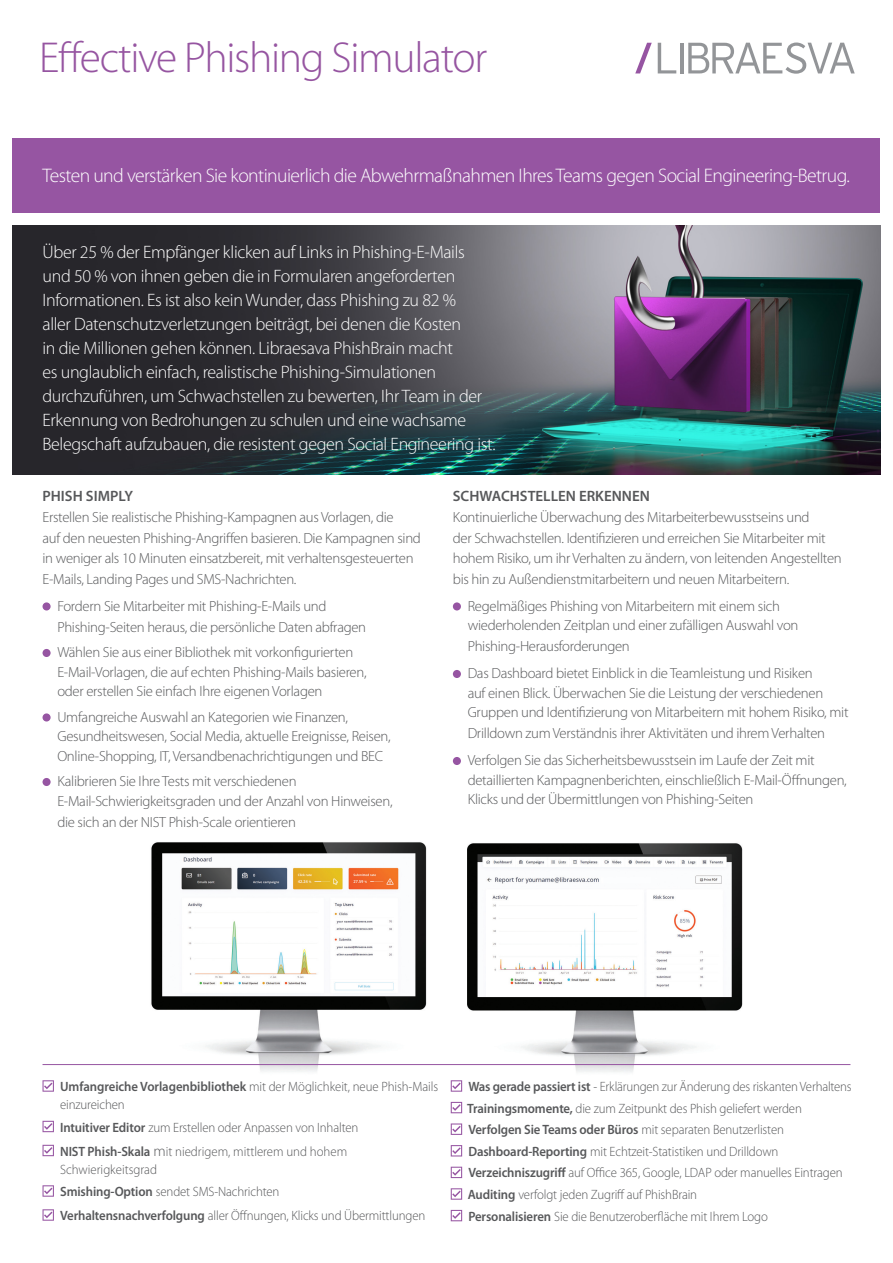
<style>
.page{position:relative;width:893px;height:1263px;background:#fff}
.page>*{position:absolute;margin:0;border:0;box-sizing:border-box;transform-origin:0 0}
.t1{font:300 43.5px "Myriad Pro";letter-spacing:-.03em;color:#9655a1}
.t2{font:300 19.65px "Myriad Pro";letter-spacing:-.03em;color:#fff}
.t3{font:300 18px/24px "Myriad Pro";letter-spacing:-.02em;color:#fff}
.t4{font:600 15px "Myriad Pro";color:#57585a}
.t5{font:300 14.7px/19.5px "Myriad Pro";letter-spacing:-.02em;color:#57585a}
.t6{font:300 13.5px/18px "Myriad Pro";letter-spacing:-.01em;color:#57585a;scale:.95 1}
.t7{font:600 13.5px "Myriad Pro";letter-spacing:-.01em;color:#57585a;scale:.95 1}
.s1{font-weight:600}
.s2{font-size:15px}
.s3{font-weight:300}
</style>
<div class="page">
<img style="left:13px;top:225px;width:867px;height:249px">
<div style="left:13px;top:138px;width:867px;height:75px;background:#9655a2"></div>
<svg style="left:658px;top:43px;width:18px;height:30px"></svg>
<hr style="left:680px;top:43px;width:3px;height:31px;background:#939598">
<svg style="left:688px;top:43px;width:167px;height:31px"></svg>
<svg style="left:635px;top:43px;width:17px;height:30px"></svg>
<img style="left:446px;top:843px;width:319px;height:285px">
<img style="left:129px;top:842px;width:317px;height:230px">
<div style="left:43px;top:602px;width:8px;height:8px;background:#9655a2;border-radius:50%"></div>
<div style="left:43px;top:649px;width:8px;height:8px;background:#9655a2;border-radius:50%"></div>
<div style="left:43px;top:713px;width:8px;height:8px;background:#9655a2;border-radius:50%"></div>
<div style="left:43px;top:778px;width:8px;height:8px;background:#9655a2;border-radius:50%"></div>
<div style="left:453px;top:602px;width:8px;height:8px;background:#9655a2;border-radius:50%"></div>
<div style="left:453px;top:670px;width:8px;height:8px;background:#9655a2;border-radius:50%"></div>
<div style="left:453px;top:757px;width:8px;height:8px;background:#9655a2;border-radius:50%"></div>
<svg style="left:43px;top:1080px;width:11px;height:12px"></svg>
<svg style="left:43px;top:1121px;width:11px;height:11px"></svg>
<svg style="left:43px;top:1145px;width:11px;height:11px"></svg>
<svg style="left:43px;top:1185px;width:11px;height:12px"></svg>
<svg style="left:43px;top:1209px;width:11px;height:12px"></svg>
<svg style="left:451px;top:1080px;width:11px;height:12px"></svg>
<svg style="left:451px;top:1102px;width:11px;height:11px"></svg>
<svg style="left:451px;top:1123px;width:11px;height:12px"></svg>
<svg style="left:451px;top:1145px;width:11px;height:11px"></svg>
<svg style="left:451px;top:1167px;width:11px;height:11px"></svg>
<svg style="left:451px;top:1188px;width:11px;height:12px"></svg>
<svg style="left:451px;top:1210px;width:11px;height:11px"></svg>
<hr style="left:43px;top:1064px;width:807px;height:1px;background:#9655a2">
<p class="t1" style="left:39px;top:34px;width:450px">Effective Phishing Simulator</p>
<p class="t2" style="left:43px;top:165px;width:809px">Testen und verstärken Sie kontinuierlich die Abwehrmaßnahmen Ihres Teams gegen Social Engineering-Betrug.</p>
<p class="t3" style="left:43px;top:240px;width:454px">Über 25 % der Empfänger klicken auf Links in Phishing-E-Mails und 50 % von ihnen geben die in Formularen angeforderten Informationen. Es ist also kein Wunder, dass Phishing zu 82 %<br>aller Datenschutzverletzungen beiträgt, bei denen die Kosten<br>in die Millionen gehen können. Libraesava PhishBrain macht<br>es unglaublich einfach, realistische Phishing-Simulationen durchzuführen, um Schwachstellen zu bewerten, Ihr Team in der Erkennung von Bedrohungen zu schulen und eine wachsame Belegschaft aufzubauen, die resistent gegen Social Engineering ist.</p>
<p class="t4" style="left:43px;top:488px;width:92px">PHISH SIMPLY</p>
<p class="t5" style="left:43px;top:507px;width:380px;line-height:21px">Erstellen Sie realistische Phishing-Kampagnen aus Vorlagen, die<br>auf den neuesten Phishing-Angriffen basieren. Die Kampagnen sind</p>
<p class="t5" style="left:43px;top:547px;width:373px;line-height:21px">in weniger als 10 Minuten einsatzbereit, mit verhaltensgesteuerten<br>E-Mails, Landing Pages und SMS-Nachrichten.</p>
<p class="t5" style="left:57px;top:595px;width:310px;line-height:21px">Fordern Sie Mitarbeiter mit Phishing-E-Mails und<br>Phishing-Seiten heraus, die persönliche Daten abfragen</p>
<p class="t5" style="left:57px;top:643px;width:311px">Wählen Sie aus einer Bibliothek mit vorkonfigurierten<br>E-Mail-Vorlagen, die auf echten Phishing-Mails basieren, oder erstellen Sie einfach Ihre eigenen Vorlagen</p>
<p class="t5" style="left:57px;top:707px;width:335px">Umfangreiche Auswahl an Kategorien wie Finanzen,<br>Gesundheitswesen, Social Media, aktuelle Ereignisse, Reisen,<br>Online-Shopping, IT, Versandbenachrichtigungen und BEC</p>
<p class="t5" style="left:57px;top:772px;width:337px">Kalibrieren Sie Ihre Tests mit verschiedenen<br>E-Mail-Schwierigkeitsgraden und der Anzahl von Hinweisen,</p>
<p class="t5" style="left:57px;top:812px;width:240px">die sich an der NIST Phish-Scale orientieren</p>
<p class="t4" style="left:453px;top:488px;width:199px">SCHWACHSTELLEN ERKENNEN</p>
<p class="t5" style="left:453px;top:507px;width:374px;line-height:21px">Kontinuierliche Überwachung des Mitarbeiterbewusstseins und der Schwachstellen. Identifizieren und erreichen Sie Mitarbeiter mit</p>
<p class="t5" style="left:453px;top:547px;width:390px;line-height:21px">hohem Risiko, um ihr Verhalten zu ändern, von leitenden Angestellten bis hin zu Außendienstmitarbeitern und neuen Mitarbeitern.</p>
<p class="t5" style="left:468px;top:596px;width:332px">Regelmäßiges Phishing von Mitarbeitern mit einem sich wiederholenden Zeitplan und einer zufälligen Auswahl von</p>
<p class="t5" style="left:468px;top:637px;width:164px">Phishing-Herausforderungen</p>
<p class="t5" style="left:468px;top:664px;width:382px">Das Dashboard bietet Einblick in die Teamleistung und Risiken<br>auf einen Blick. Überwachen Sie die Leistung der verschiedenen<br>Gruppen und Identifizierung von Mitarbeitern mit hohem Risiko, mit</p>
<p class="t5" style="left:468px;top:724px;width:359px">Drilldown zum Verständnis ihrer Aktivitäten und ihrem Verhalten</p>
<p class="t5" style="left:468px;top:751px;width:381px">Verfolgen Sie das Sicherheitsbewusstsein im Laufe der Zeit mit detaillierten Kampagnenberichten, einschließlich E-Mail-Öffnungen,<br>Klicks und der Übermittlungen von Phishing-Seiten</p>
<p class="t6" style="left:60px;top:1078px;width:399px"><span class="s1">Umfangreiche Vorlagenbibliothek</span> mit der Möglichkeit, neue Phish-Mails einzureichen</p>
<p class="t6" style="left:60px;top:1118px;width:315px"><span class="s1">Intuitiver Editor</span> zum Erstellen oder Anpassen von Inhalten</p>
<p class="t6" style="left:60px;top:1142px;width:304px"><span class="s1">NIST Phish-Skala</span> <span class="s2">m</span>it niedrigem, mittlerem und hohem<br>Schwierigkeitsgrad</p>
<p class="t6" style="left:60px;top:1183px;width:232px"><span class="s1">Smishing-Option</span> sendet SMS-Nachrichten</p>
<p class="t6" style="left:60px;top:1207px;width:386px"><span class="s1">Verhaltensnachverfolgung</span> aller Öffnungen, Klicks und Übermittlungen</p>
<p class="t6" style="left:468px;top:1078px;width:405px"><span class="s1">Was gerade passiert ist</span> - Erklärungen zur Änderung des riskanten Verhaltens</p>
<p class="t6" style="left:467px;top:1099px;width:354px"><span class="s1">Trainingsmomente,</span> die zum Zeitpunkt des Phish geliefert werden</p>
<p class="t7" style="left:468px;top:1122px;width:334px">Verfolgen Sie Teams oder Büros <span class="s3">mit separaten Benutzerlisten</span></p>
<p class="t6" style="left:468px;top:1142px;width:328px"><span class="s1">Dashboard-Reporting</span> mit Echtzeit-Statistiken und Drilldown</p>
<p class="t6" style="left:468px;top:1164px;width:395px"><span class="s1">Verzeichniszugriff</span> auf Office 365, Google, LDAP oder manuelles Eintragen</p>
<p class="t6" style="left:468px;top:1186px;width:243px"><span class="s1">Auditing</span> verfolgt jeden Zugriff auf PhishBrain</p>
<p class="t6" style="left:468px;top:1207px;width:317px"><span class="s1">Personalisieren</span> Sie die Benutzeroberfläche mit Ihrem Logo</p>
</div>
